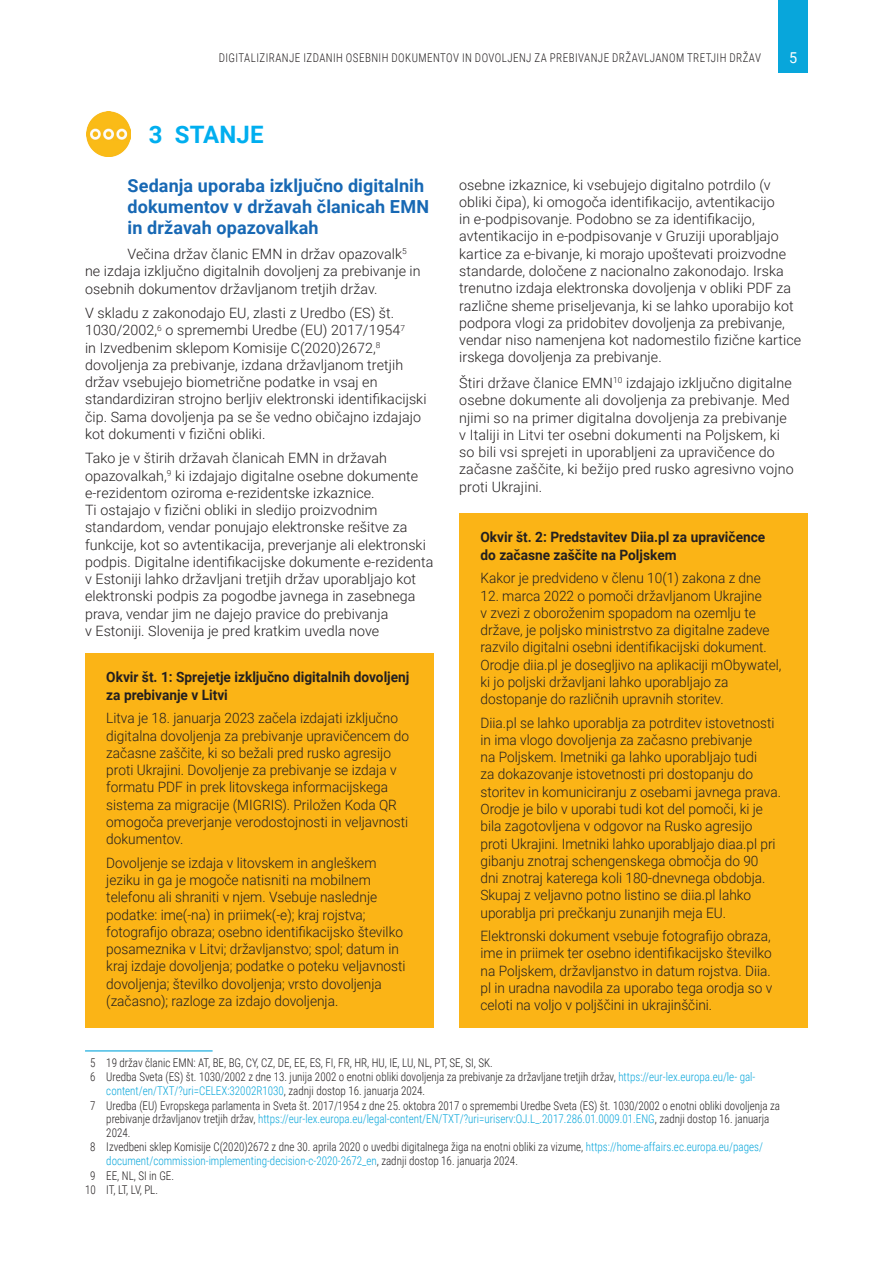
<style>
.page{position:relative;width:893px;height:1263px;background:#fff}
.page>*{position:absolute;margin:0;border:0;box-sizing:border-box;transform-origin:0 0}
.t1{font:700 24px "Roboto";letter-spacing:.01em;color:#00aeef}
.t2{font:700 18px/21px "Roboto";letter-spacing:.005em;color:#1768b4}
.t3{font:15px "Roboto";color:#fff;scale:.96 1}
.t4{font:300 14.25px/17.2px "Roboto";color:#231f20}
.t5{font:300 14.25px/17.2px "Roboto";color:#231f20;scale:.96 1}
.t6{font:700 14.25px/17.2px "Roboto";color:#231f20;scale:.96 1}
.t7{font:300 12px/14.7px "Roboto Condensed";color:#231f20;scale:.92 1}
.t8{font:300 12px/13.5px "Roboto Condensed";color:#08a6db;scale:.92 1}
.t9{font:300 12px "Roboto Condensed";letter-spacing:.04em;color:#231f20;scale:.92 1}
.s1{color:#08a6db}
.s2{color:#231f20}
</style>
<div class="page">
<div style="left:778px;top:0;width:30px;height:72px;background:#08a6db"></div>
<hr style="left:85px;top:1050px;width:128px;height:1px;background:#08a6db">
<img style="left:86px;top:112px;width:45px;height:44px">
<div style="left:85px;top:654px;width:349px;height:374px;background:#fbb416"></div>
<div style="left:459px;top:513px;width:349px;height:515px;background:#fbb416"></div>
<p class="t9" style="left:219px;top:49px;width:591px">Digitaliziranje izdanih osebnih dokumentov in dovoljenj za prebivanje državljanom tretjih držav</p>
<p class="t3" style="left:789px;top:47px;width:10px">5</p>
<h1 class="t1" style="left:149px;top:118px;width:116px">3 STANJE</h1>
<p class="t2" style="left:128px;top:175px;width:303px">Sedanja uporaba izključno digitalnih dokumentov v državah članicah EMN in državah opazovalkah</p>
<p class="t4" style="left:85px;top:245px;width:337px;text-indent:43px">Večina držav članic EMN in držav opazovalk<sup>5 </sup>ne izdaja izključno digitalnih dovoljenj za prebivanje in osebnih dokumentov državljanom tretjih držav.</p>
<p class="t4" style="left:85px;top:304px;width:343px">V skladu z zakonodajo EU, zlasti z Uredbo (ES) št.<br>1030/2002,<sup>6</sup> o spremembi Uredbe (EU) 2017/1954<sup>7<br></sup>in Izvedbenim sklepom Komisije C(2020)2672,<sup>8 </sup>dovoljenja za prebivanje, izdana državljanom tretjih držav vsebujejo biometrične podatke in vsaj en standardiziran strojno berljiv elektronski identifikacijski čip. Sama dovoljenja pa se še vedno običajno izdajajo kot dokumenti v fizični obliki.</p>
<p class="t4" style="left:85px;top:449px;width:350px">Tako je v štirih državah članicah EMN in državah opazovalkah,<sup>9</sup> ki izdajajo digitalne osebne dokumente e-rezidentom oziroma e-rezidentske izkaznice.<br>Ti ostajajo v fizični obliki in sledijo proizvodnim standardom, vendar ponujajo elektronske rešitve za funkcije, kot so avtentikacija, preverjanje ali elektronski podpis. Digitalne identifikacijske dokumente e-rezidenta v Estoniji lahko državljani tretjih držav uporabljajo kot elektronski podpis za pogodbe javnega in zasebnega prava, vendar jim ne dajejo pravice do prebivanja<br>v Estoniji. Slovenija je pred kratkim uvedla nove</p>
<p class="t6" style="left:106px;top:668px;width:317px">Okvir št. 1: Sprejetje izključno digitalnih dovoljenj za prebivanje v Litvi</p>
<p class="t5" style="left:106px;top:709px;width:317px">Litva je 18. januarja 2023 začela izdajati izključno digitalna dovoljenja za prebivanje upravičencem do začasne zaščite, ki so bežali pred rusko agresijo proti Ukrajini. Dovoljenje za prebivanje se izdaja v formatu PDF in prek litovskega informacijskega sistema za migracije (MIGRIS). Priložen Koda QR omogoča preverjanje verodostojnosti in veljavnosti dokumentov.</p>
<p class="t5" style="left:106px;top:853px;width:313px">Dovoljenje se izdaja v litovskem in angleškem jeziku in ga je mogoče natisniti na mobilnem telefonu ali shraniti v njem. Vsebuje naslednje podatke: ime(-na) in priimek(-e); kraj rojstva; fotografijo obraza; osebno identifikacijsko številko posameznika v Litvi; državljanstvo; spol; datum in kraj izdaje dovoljenja; podatke o poteku veljavnosti dovoljenja; številko dovoljenja; vrsto dovoljenja (začasno); razloge za izdajo dovoljenja.</p>
<p class="t4" style="left:459px;top:175px;width:343px">osebne izkaznice, ki vsebujejo digitalno potrdilo (v obliki čipa), ki omogoča identifikacijo, avtentikacijo<br>in e-podpisovanje. Podobno se za identifikacijo, avtentikacijo in e-podpisovanje v Gruziji uporabljajo kartice za e-bivanje, ki morajo upoštevati proizvodne standarde, določene z nacionalno zakonodajo. Irska trenutno izdaja elektronska dovoljenja v obliki PDF za različne sheme priseljevanja, ki se lahko uporabijo kot podpora vlogi za pridobitev dovoljenja za prebivanje, vendar niso namenjena kot nadomestilo fizične kartice irskega dovoljenja za prebivanje.</p>
<p class="t4" style="left:459px;top:374px;width:336px">Štiri države članice EMN<sup>10</sup> izdajajo izključno digitalne osebne dokumente ali dovoljenja za prebivanje. Med njimi so na primer digitalna dovoljenja za prebivanje v Italiji in Litvi ter osebni dokumenti na Poljskem, ki so bili vsi sprejeti in uporabljeni za upravičence do začasne zaščite, ki bežijo pred rusko agresivno vojno proti Ukrajini.</p>
<p class="t6" style="left:480px;top:528px;width:298px">Okvir št. 2: Predstavitev Diia.pl za upravičence do začasne zaščite na Poljskem</p>
<p class="t5" style="left:480px;top:569px;width:293px">Kakor je predvideno v členu 10(1) zakona z dne</p>
<p class="t5" style="left:480px;top:586px;width:315px">12. marca 2022 o pomoči državljanom Ukrajine<br>v zvezi z oboroženim spopadom na ozemlju te države, je poljsko ministrstvo za digitalne zadeve razvilo digitalni osebni identifikacijski dokument.<br>Orodje diia.pl je dosegljivo na aplikaciji mObywatel, ki jo poljski državljani lahko uporabljajo za dostopanje do različnih upravnih storitev.</p>
<p class="t5" style="left:480px;top:713px;width:315px">Diia.pl se lahko uporablja za potrditev istovetnosti in ima vlogo dovoljenja za začasno prebivanje<br>na Poljskem. Imetniki ga lahko uporabljajo tudi<br>za dokazovanje istovetnosti pri dostopanju do storitev in komuniciranju z osebami javnega prava.<br>Orodje je bilo v uporabi tudi kot del pomoči, ki je bila zagotovljena v odgovor na Rusko agresijo proti Ukrajini. Imetniki lahko uporabljajo diaa.pl pri gibanju znotraj schengenskega območja do 90<br>dni znotraj katerega koli 180-dnevnega obdobja.<br>Skupaj z veljavno potno listino se diia.pl lahko uporablja pri prečkanju zunanjih meja EU.</p>
<p class="t5" style="left:480px;top:927px;width:305px;text-align:justify">Elektronski dokument vsebuje fotografijo obraza, ime in priimek ter osebno identifikacijsko številko na Poljskem, državljanstvo in datum rojstva. Diia. pl in uradna navodila za uporabo tega orodja so v celoti na voljo v poljščini in ukrajinščini.</p>
<p class="t7" style="left:90px;top:1054px;width:725px">5 19 držav članic EMN : AT, BE, BG, CY, CZ, DE, EE, ES, FI, FR, HR, HU, IE, LU, NL, PT, SE, SI, SK.<br>6 U redba Sveta (ES) št. 1030/2002 z dne 13. junija 2002 o enotni obliki dovoljenja za prebivanje za državljane tretjih držav, <span class="s1">https://eur-lex.europa.eu/le- gal-</span></p>
<p class="t7" style="left:90px;top:1083px;width:752px;text-indent:16px"><span class="s1">content/en/TXT/?uri=CELEX:32002R1030</span>, zadnji dostop 16. januarja 2024.<br>7 U redba (EU) Evropskega parlamenta in Sveta št. 2017/1954 z dne 25. oktobra 2017 o spremembi Uredbe Sveta (ES) št. 1030/2002 o enotni obliki dovoljenja za</p>
<p class="t8" style="left:106px;top:1112px;width:722px"><span class="s2">prebivanje državljanov tretjih držav,</span> https://eur-lex.europa.eu/legal-content/EN/TXT/?uri=uriserv:OJ .L_.2017.286.01.0009.01.ENG<span class="s2">, zadnji dostop 16. januarja<br>2024.</span></p>
<p class="t7" style="left:106px;top:1140px;width:715px;line-height:13.5px;text-indent:-16px">8 Izvedbeni sklep Komisije C(2020)2672 z dne 30. aprila 2020 o uvedbi digitalnega žiga na enotni obliki za vizume, <span class="s1">https://home-affairs.ec.europa.eu/pages/ document/commission-implementing-decision-c-2020-2672_en</span>, zadnji dostop 16. januarja 2024.</p>
<p class="t7" style="left:85px;top:1167px;width:98px;text-indent:5px">9 EE, NL, SI in GE.<br>10 IT, LT, LV, PL .</p>
</div>
